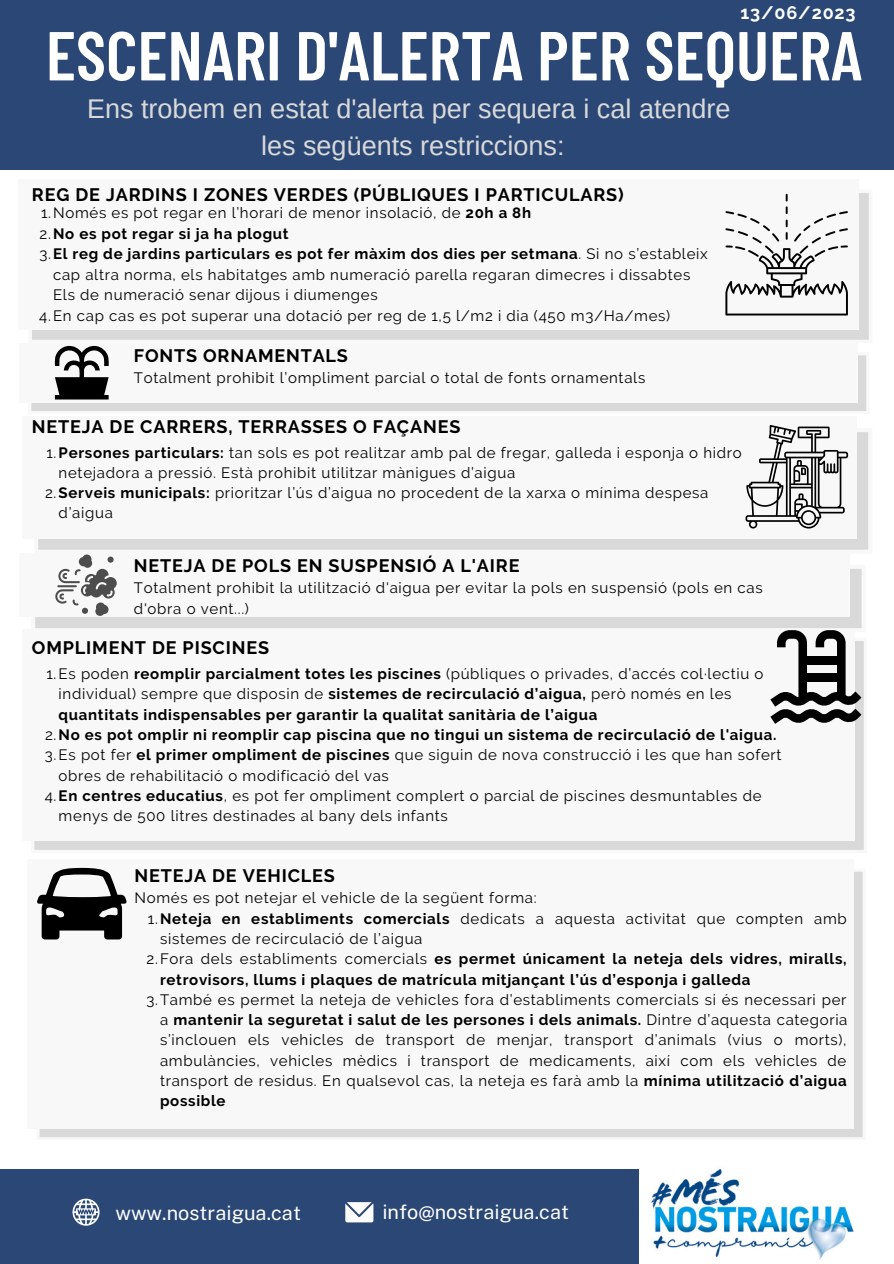
<style>
.page{position:relative;width:894px;height:1264px;background:#fff}
.page>*{position:absolute;margin:0;border:0;box-sizing:border-box;transform-origin:0 0}
.t1{font:600 69px "Barlow Condensed";color:#fff}
.t2{font:27px "Arimo";color:#d9d9d9}
.t3{font:19.95px "Public Sans";color:#fff}
.t4{font:700 18px "Raleway";letter-spacing:.045em;color:#000}
.t5{font:700 18px "Raleway";letter-spacing:.045em;color:#fdfefe}
.t6{font:15px/20.2px "Raleway";letter-spacing:.045em;color:#000}
.t7{font:700 15px/20.2px "Raleway";letter-spacing:.045em;color:#000}
.s1{font-weight:700}
.s2{font-weight:400}
</style>
<div class="page">
<div style="left:32px;top:193px;width:837px;height:147px;background:#d9d9d9"></div>
<div style="left:18px;top:179px;width:840px;height:151px;background:#f8f8f8"></div>
<svg style="left:31px;top:355px;width:836px;height:56px;background:#dcdcdc"></svg>
<div style="left:19px;top:343px;width:838px;height:59px;background:#f8f8f8"></div>
<svg style="left:35px;top:568px;width:827px;height:61px;background:#ddd"></svg>
<div style="left:19px;top:553px;width:830px;height:63px;background:#f8f8f8"></div>
<div style="left:34px;top:641px;width:830px;height:209px;background:#d9d9d9"></div>
<div style="left:22px;top:629px;width:832px;height:212px;background:#f8f8f8"></div>
<div style="left:0;top:0;width:893px;height:169px;background:#2a4775"></div>
<div style="left:0;top:1169px;width:861px;height:94px;background:#2a4775"></div>
<svg style="left:345px;top:1202px;width:28px;height:20px"></svg>
<svg style="left:72px;top:1198px;width:27px;height:27px"></svg>
<svg style="left:725px;top:194px;width:122px;height:121px"></svg>
<svg style="left:55px;top:345px;width:54px;height:54px"></svg>
<svg style="left:39px;top:871px;width:824px;height:267px;fill:#d9d9d9"></svg>
<div style="left:28px;top:859px;width:825px;height:269px;background:#f8f8f8"></div>
<svg style="left:38px;top:432px;width:831px;height:118px;background:#dcdcdc"></svg>
<div style="left:22px;top:416px;width:834px;height:122px;background:#f8f8f8"></div>
<svg style="left:745px;top:425px;width:102px;height:103px"></svg>
<img style="left:639px;top:1168px;width:222px;height:95px">
<svg style="left:55px;top:554px;width:62px;height:62px"></svg>
<svg style="left:37px;top:867px;width:90px;height:72px"></svg>
<svg style="left:770px;top:630px;width:91px;height:93px"></svg>
<div style="left:802px;top:656px;width:39px;height:8px;background:#000"></div>
<div style="left:802px;top:673px;width:39px;height:8px;background:#000"></div>
<p class="t5" style="left:740px;top:2px;width:116px">13/06/2023</p>
<p class="t1" style="left:46px;top:11px;width:817px">ESCENARI D'ALERTA PER SEQUERA</p>
<p class="t2" style="left:87px;top:93px;width:645px">Ens trobem en estat d'alerta per sequera i cal atendre</p>
<p class="t2" style="left:261px;top:131px;width:305px">les següents restriccions:</p>
<p class="t4" style="left:32px;top:184px;width:593px">REG DE JARDINS I ZONES VERDES (PÚBLIQUES I PARTICULARS)</p>
<p class="t6" style="left:41px;top:202px;width:491px">1.Només es pot regar en l’horari de menor insolació, de <span class="s1">20h a 8h</span></p>
<p class="t7" style="left:40px;top:223px;width:250px"><span class="s2">2.</span>No es pot regar si ja ha plogut</p>
<p class="t6" style="left:53px;top:243px;width:656px;line-height:20.7px;text-indent:-14px">3.<span class="s1">El reg de jardins particulars es pot fer màxim dos dies per setmana</span>. Si no s’estableix cap altra norma, els habitatges amb numeració parella regaran dimecres i dissabtes<br>Els de numeració senar dijous i diumenges</p>
<p class="t6" style="left:39px;top:306px;width:632px">4.En cap cas es pot superar una dotació per reg de 1,5 l/m2 i dia (450 m3/Ha/mes)</p>
<p class="t4" style="left:134px;top:345px;width:215px">FONTS ORNAMENTALS</p>
<p class="t6" style="left:134px;top:367px;width:512px">Totalment prohibit l’ompliment parcial o total de fonts ornamentals</p>
<p class="t4" style="left:32px;top:416px;width:430px">NETEJA DE CARRERS, TERRASSES O FAÇANES</p>
<p class="t6" style="left:59px;top:442px;width:684px;text-indent:-12px">1.<span class="s1">Persones particulars:</span> tan sols es pot realitzar amb pal de fregar, galleda i esponja o hidro netejadora a pressió. Està prohibit utilitzar mànigues d’aigua</p>
<p class="t6" style="left:59px;top:482px;width:651px;text-indent:-14px">2.<span class="s1">Serveis municipals:</span> prioritzar l’ús d’aigua no procedent de la xarxa o mínima despesa d’aigua</p>
<p class="t4" style="left:134px;top:555px;width:387px">NETEJA DE POLS EN SUSPENSIÓ A L'AIRE</p>
<p class="t6" style="left:134px;top:577px;width:630px">Totalment prohibit la utilització d'aigua per evitar la pols en suspensió (pols en cas d'obra o vent...)</p>
<p class="t4" style="left:32px;top:637px;width:238px">OMPLIMENT DE PISCINES</p>
<p class="t7" style="left:59px;top:663px;width:706px;text-indent:-12px"><span class="s2">1.Es poden</span> reomplir parcialment totes les piscines <span class="s2">(públiques o privades, d’accés col·lectiu o individual) sempre que disposin de</span> sistemes de recirculació d’aigua, <span class="s2">però només en les </span>quantitats indispensables per garantir la qualitat sanitària de l’aigua</p>
<p class="t7" style="left:45px;top:724px;width:732px"><span class="s2">2.</span>No es pot omplir ni reomplir cap piscina que no tingui un sistema de recirculació de l'aigua.</p>
<p class="t6" style="left:59px;top:744px;width:724px;text-indent:-14px">3.Es pot fer <span class="s1">el primer ompliment de piscines</span> que siguin de nova construcció i les que han sofert obres de rehabilitació o modificació del vas</p>
<p class="t6" style="left:59px;top:785px;width:704px;text-indent:-14px">4.<span class="s1">En centres educatius</span>, es pot fer ompliment complert o parcial de piscines desmuntables de menys de 500 litres destinades al bany dels infants</p>
<p class="t4" style="left:134px;top:864px;width:202px">NETEJA DE VEHICLES</p>
<p class="t6" style="left:160px;top:908px;width:688px;text-indent:-12px">1.<span class="s1">Neteja en establiments comercials</span> dedicats a aquesta activitat que compten amb sistemes de recirculació de l’aigua</p>
<p class="t7" style="left:160px;top:948px;width:688px;text-indent:-14px"><span class="s2">2.Fora dels establiments comercials</span> es permet únicament la neteja dels vidres, miralls, retrovisors, llums i plaques de matrícula mitjançant l’ús d’esponja i galleda</p>
<p class="t6" style="left:160px;top:989px;width:688px;text-align:justify;text-indent:-14px">3.També es permet la neteja de vehicles fora d’establiments comercials si és necessari per a <span class="s1">mantenir la seguretat i salut de les persones i dels animals.</span> Dintre d’aquesta categoria s’inclouen els vehicles de transport de menjar, transport d’animals (vius o morts), ambulàncies, vehicles mèdics i transport de medicaments, així com els vehicles de transport de residus. En qualsevol cas, la neteja es farà amb la <span class="s1">mínima utilització d’aigua possible</span></p>
<p class="t6" style="left:134px;top:888px;width:403px">Només es pot netejar el vehicle de la següent forma:</p>
<p class="t3" style="left:115px;top:1201px;width:187px">www.nostraigua.cat</p>
<p class="t3" style="left:382px;top:1199px;width:188px">info@nostraigua.cat</p>
</div>
